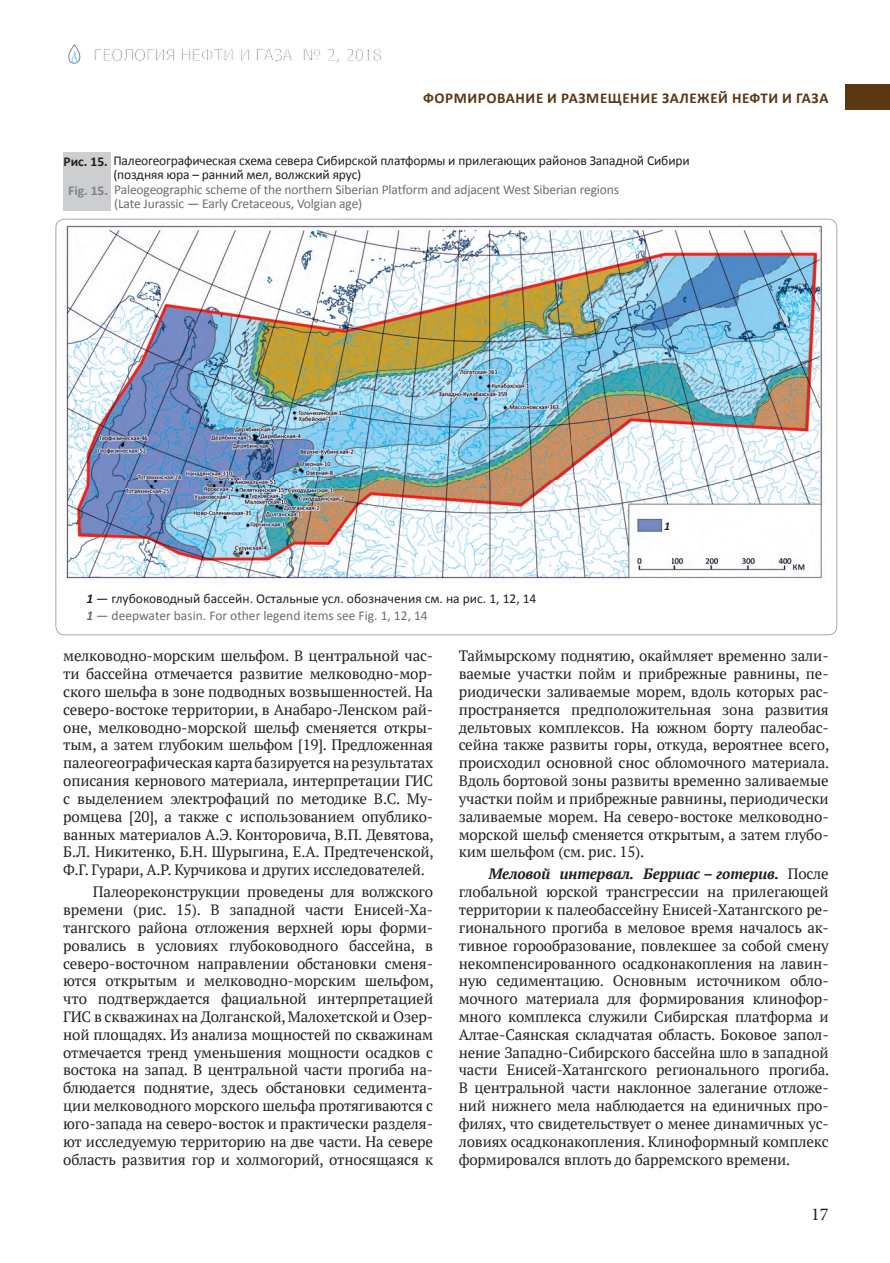
<style>
.page{position:relative;width:890px;height:1263px;background:#fff}
.page>*{position:absolute;margin:0;border:0;box-sizing:border-box;transform-origin:0 0}
.t1{font:18px "Minion Pro";color:#231f20}
.t2{font:16.5px "Tahoma";color:#808285}
.t3{font:15px/17.9px "PT Serif";letter-spacing:-.01em;color:#231f20;text-align:justify}
.t4{font:700 15px "Calibri";letter-spacing:.04em;color:#5b3814}
.t5{font:13.5px/29px "Calibri";letter-spacing:-.01em;color:#231f20}
.t6{font:13.5px "Calibri";letter-spacing:-.01em;color:#6c6d70}
.t7{font:italic 700 12px "Calibri";color:#231f20}
.s1{font-weight:700}
.s2{font-weight:700;color:#808285}
.s3{color:#6c6d70}
.s4{font-weight:700;font-style:italic}
.s5{font-weight:700;font-style:italic;color:#6c6d70}
</style>
<div class="page">
<svg style="left:68px;top:44px;width:13px;height:20px"></svg>
<div style="left:845px;top:84px;width:45px;height:26px;background:#5b3814"></div>
<div style="left:63px;top:152px;width:47px;height:59px;background:#cdced0"></div>
<img style="left:65px;top:223px;width:758px;height:357px">
<p class="t2" style="left:94px;top:44px;width:290px">ГЕОЛОГИЯ НЕФТИ И ГАЗА № 2, 2018</p>
<p class="t4" style="left:423px;top:88px;width:407px">ФОРМИРОВАНИЕ И РАЗМЕЩЕНИЕ ЗАЛЕЖЕЙ НЕФТИ И ГАЗА</p>
<p class="t5" style="left:68px;top:147px;width:623px;text-indent:-5px"><span class="s1">Рис. 15.</span> Палеогеографическая схема севера Сибирской платформы и прилегающих районов Западной Сибири<br><span class="s2">Fig. 15.</span> <span class="s3">Paleogeographic scheme of the northern Siberian Platform and adjacent West Siberian regions</span></p>
<p class="t5" style="left:113px;top:160px;width:249px">(поздняя юра – ранний мел, волжский ярус)</p>
<p class="t6" style="left:114px;top:195px;width:250px">(Late Jurassic — Early Cretaceous, Volgian age)</p>
<p class="t5" style="left:86px;top:589px;width:451px;line-height:17.7px"><span class="s4">1</span> — глубоководный бассейн. Остальные усл. обозначения см. на рис. 1, 12, 14<br><span class="s5">1</span> <span class="s3">— deepwater basin. For other legend items see Fig. 1, 12, 14</span></p>
<p class="t7" style="left:664px;top:518px;width:8px">1</p>
<p class="t3" style="left:63px;top:647px;width:372px">мелко водно-морским шельфом. В центральной час&shy;ти бассейна отмечается развитие мелководно-мор&shy;ского шельфа в зоне подводных возвышенностей. На северо-востоке территории, в Анабаро-Ленском рай&shy;оне, мелководно-морской шельф сменяется откры&shy;тым, а затем глубоким шельфом [19]. Предложенная палеогео графическая карта базируется на результатах описания кернового материала, интерпретации ГИС с выделением электрофаций по методике В.С. Му&shy;ромцева [20], а также с использованием опублико&shy;ванных материалов А.Э. Конторовича, В.П. Девятова, Б.Л. Никитенко, Б.Н. Шурыгина, Е.А. Предтеченской, Ф.Г. Гурари, А.Р. Курчикова и других исследователей.</p>
<p class="t3" style="left:63px;top:883px;width:372px;text-indent:30px">Палеореконструкции проведены для волжского времени (рис. 15). В западной части Енисей-Ха&shy;тангского района отложения верхней юры форми&shy;ровались в условиях глубоководного бассейна, в северо-восточном направлении обстановки сменя&shy;ются открытым и мелководно-морским шельфом, что подтверждается фациальной интерпретацией ГИС в скважинах на Долганской, Малохетской и Озер&shy;ной площадях. Из анализа мощностей по скважинам отмечается тренд уменьшения мощности осадков с востока на запад. В центральной части прогиба на&shy;блюдается поднятие, здесь обстановки седимента&shy;ции мелководного морского шельфа протягиваются с юго-запада на северо-восток и практически разделя&shy;ют исследуемую территорию на две части. На севере область развития гор и холмогорий, относя щаяся к</p>
<p class="t3" style="left:459px;top:647px;width:372px">Таймырскому поднятию, окаймляет временно зали&shy;ваемые участки пойм и прибрежные равнины, пе&shy;риодически заливаемые морем, вдоль которых рас&shy;пространяется предположительная зона развития дельтовых комплексов. На южном борту палеобас&shy;сейна также развиты горы, откуда, вероятнее всего, происходил основной снос обломочного материала.<br>Вдоль бортовой зоны развиты временно заливаемые участки пойм и прибрежные равнины, периодически заливаемые морем. На северо-востоке мелковод но&shy;морской шельф сменяется открытым, а затем глубо&shy;ким шельфом (см. рис. 15).</p>
<p class="t3" style="left:459px;top:865px;width:372px;text-indent:30px"><span class="s4">Меловой интервал. Берриас – готерив.</span> После глобальной юрской трансгрессии на прилегающей территории к палеобассейну Енисей-Хатангского ре&shy;гионального прогиба в меловое время началось ак&shy;тивное горообразование, повлекшее за собой смену некомпенсированного осадконакопления на лавин&shy;ную седиментацию. Основным источником обло&shy;мочного материала для формирования клинофор&shy;много комплекса служили Сибирская платформа и Алтае-Саянская складчатая область. Боковое запол&shy;нение Западно-Сибирского бассейна шло в западной части Енисей-Хатангского регионального прогиба.<br>В центральной части наклонное залегание отложе&shy;ний нижнего мела наблюдается на единичных про&shy;филях, что свидетельствует о менее динамичных ус&shy;ловиях осадконакопления. Клиноформный комплекс формировался вплоть до барремского времени.</p>
<p class="t1" style="left:811px;top:1202px;width:19px">17</p>
</div>
